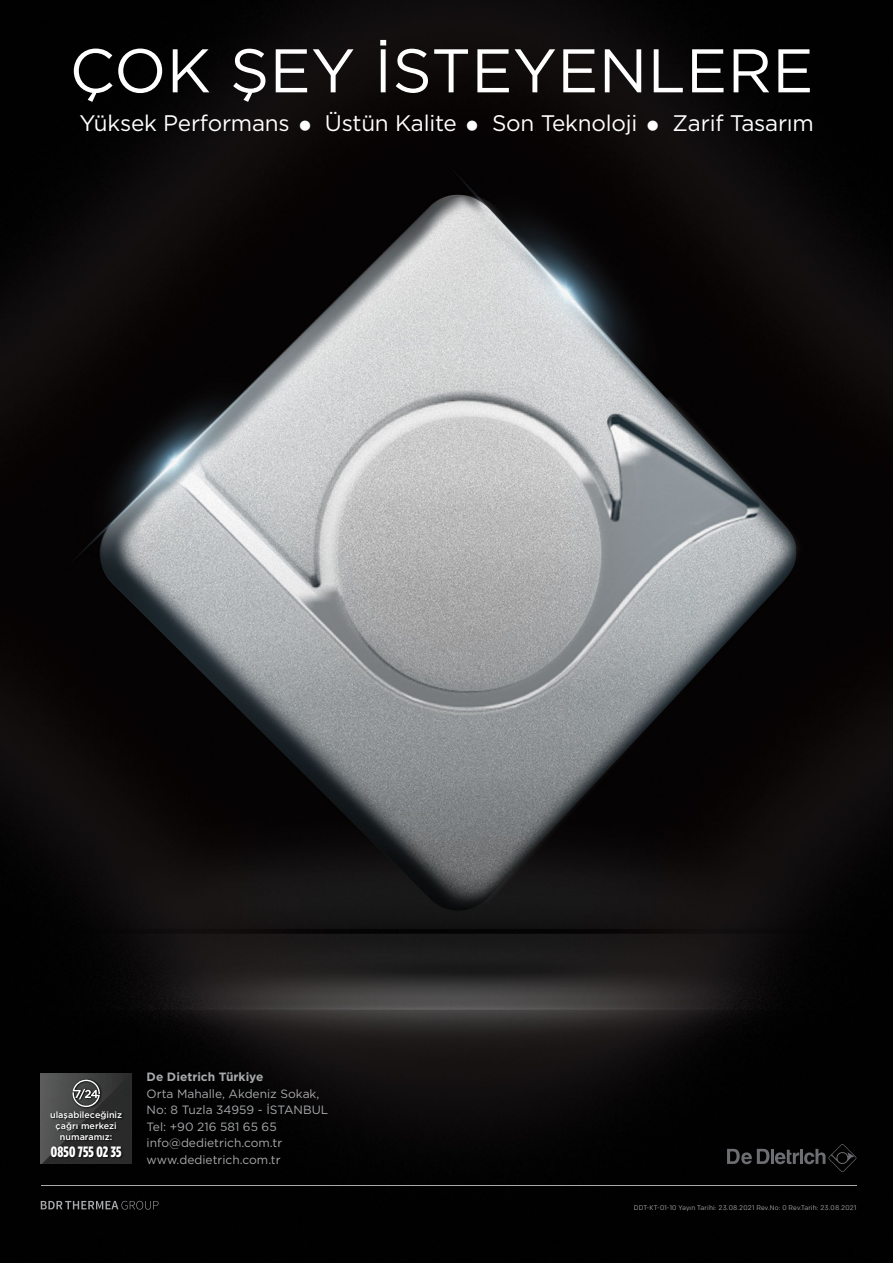
<style>
.page{position:relative;width:893px;height:1263px;background:#fff}
.page>*{position:absolute;margin:0;border:0;box-sizing:border-box;transform-origin:0 0}
.t1{font:61.5px "Gotham";letter-spacing:.005em;color:#fff}
.t2{font:22.5px "Gotham";letter-spacing:-.01em;color:#fff}
.t3{font:900 15px "Gotham Condensed";letter-spacing:.005em;color:#fff}
.t4{font:12px/16.5px "Gotham";color:#a7a9ac}
.t5{font:500 9px/10.8px "Gotham";color:#fff;text-align:center}
.t6{font:6.75px "Colfax";letter-spacing:.025em;color:#a7a9ac}
.s1{font-weight:700}
</style>
<div class="page">
<img style="left:0;top:0;width:893px;height:1263px">
<svg style="left:727px;top:1144px;width:129px;height:28px;background:#19191a"></svg>
<svg style="left:41px;top:1201px;width:118px;height:8px"></svg>
<hr style="left:41px;top:1185px;width:815px;height:1px;background:#a7a9ac">
<img style="left:38px;top:1077px;width:97px;height:86px">
<svg style="left:41px;top:1073px;width:91px;height:91px;background:#383839"></svg>
<svg style="left:300px;top:120px;width:10px;height:11px"></svg>
<svg style="left:467px;top:120px;width:10px;height:11px"></svg>
<svg style="left:648px;top:120px;width:10px;height:11px"></svg>
<p class="t1" style="left:70px;top:31px;width:745px">ÇOK ŞEY İSTEYENLERE</p>
<p class="t2" style="left:80px;top:108px;width:212px">Yüksek Performans</p>
<p class="t2" style="left:325px;top:108px;width:134px">Üstün Kalite</p>
<p class="t2" style="left:492px;top:108px;width:147px">Son Teknoloji</p>
<p class="t2" style="left:673px;top:108px;width:143px">Zarif Tasarım</p>
<p class="t5" style="left:50px;top:1109px;width:74px">ulaşabileceğiniz çağrı merkezi numaramız:</p>
<p class="t3" style="left:51px;top:1142px;width:72px">0850 755 02 35</p>
<p class="t4" style="left:147px;top:1069px;width:183px"><span class="s1">De Dietrich Türkiye<br></span>Orta Mahalle, Akdeniz Sokak,<br>No: 8 Tuzla 34959 - İSTANBUL<br>Tel: +90 216 581 65 65 info@dedietrich.com.tr www.dedietrich.com.tr</p>
<p class="t6" style="left:634px;top:1203px;width:224px">DDT-KT-01-10 Yayın Tarihi: 23.08.2021 Rev.No: 0 Rev.Tarih: 23.08.2021</p>
</div>
